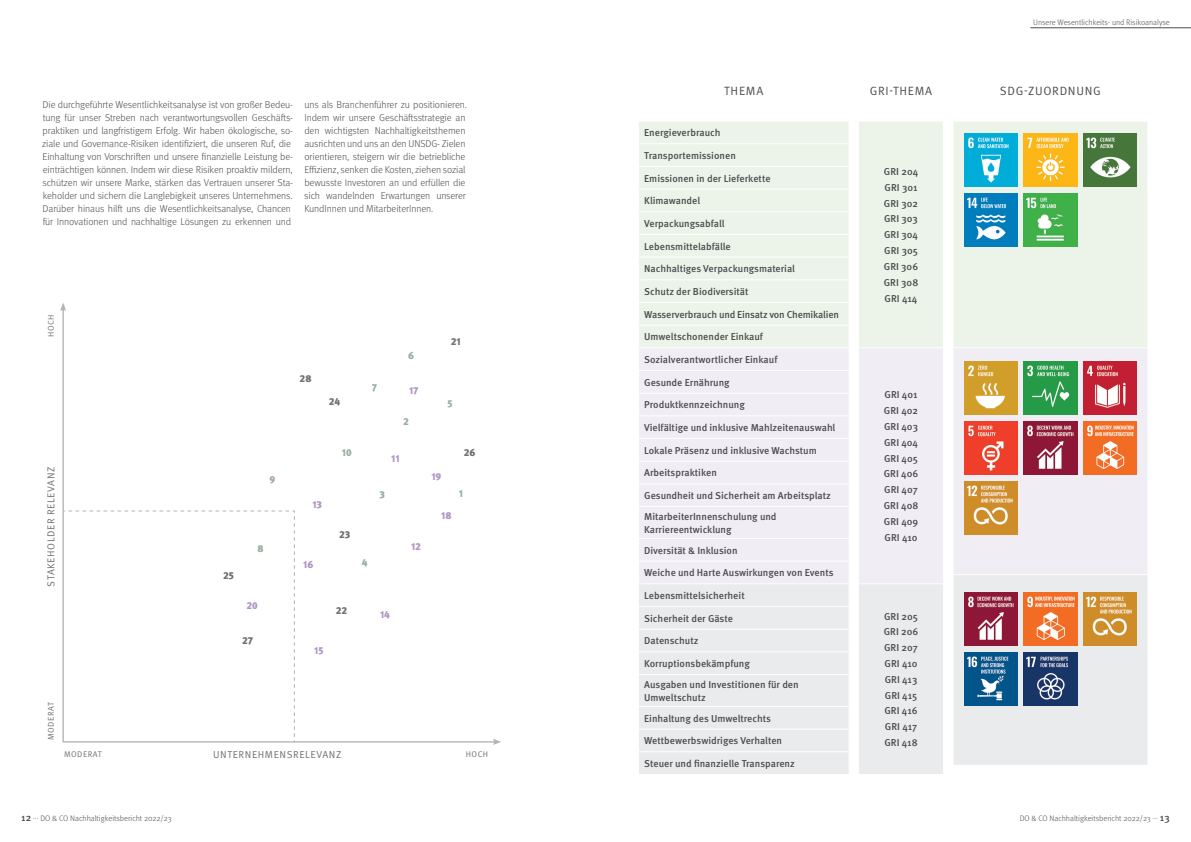
<style>
.page{position:relative;width:1191px;height:842px;background:#fff}
.page>*{position:absolute;margin:0;border:0;box-sizing:border-box;transform-origin:0 0}
.t1{font:12px "Meta Pro Norm";letter-spacing:.06em;color:#4b4c4d}
.t2{font:10.1px "Meta Pro Norm";letter-spacing:.06em;color:#717074}
.t3{font:500 10px/15.8px "Meta Pro";color:#4b4c4d}
.t4{font:300 10px/13px "Meta Pro";letter-spacing:-.01em;color:#4b4c4d}
.t5{font:900 10px "Meta Pro";color:#b196c3}
.t6{font:900 10px "Meta Pro";color:#717074}
.t7{font:900 10px "Meta Pro";color:#97af9e}
.t8{font:8.3px "Meta Pro Norm";letter-spacing:.06em;color:#717074}
.t9{font:300 8px "Meta Pro";color:#4b4c4d}
.s1{font-weight:500;font-size:10px}
</style>
<div class="page">
<hr style="left:1030px;top:28px;width:161px;height:1px;background:#4b4c4d">
<div style="left:639px;top:122px;width:209px;height:225px;background:#ecf4ea"></div>
<div style="left:639px;top:348px;width:209px;height:190px;background:#f0edf5"></div>
<hr style="left:638px;top:143px;width:211px;height:1px;background:#fff">
<hr style="left:638px;top:166px;width:211px;height:1px;background:#fff">
<hr style="left:638px;top:189px;width:211px;height:1px;background:#fff">
<hr style="left:638px;top:211px;width:211px;height:1px;background:#fff">
<hr style="left:638px;top:234px;width:211px;height:1px;background:#fff">
<hr style="left:638px;top:257px;width:211px;height:1px;background:#fff">
<hr style="left:638px;top:279px;width:211px;height:1px;background:#fff">
<hr style="left:638px;top:302px;width:211px;height:1px;background:#fff">
<hr style="left:638px;top:325px;width:211px;height:1px;background:#fff">
<hr style="left:638px;top:370px;width:211px;height:1px;background:#fff">
<hr style="left:638px;top:393px;width:211px;height:1px;background:#fff">
<hr style="left:638px;top:415px;width:211px;height:1px;background:#fff">
<hr style="left:638px;top:438px;width:211px;height:1px;background:#fff">
<hr style="left:638px;top:461px;width:211px;height:1px;background:#fff">
<hr style="left:638px;top:483px;width:211px;height:1px;background:#fff">
<svg style="left:848px;top:122px;width:1px;height:384px"></svg>
<hr style="left:638px;top:506px;width:211px;height:1px;background:#fff">
<svg style="left:639px;top:539px;width:210px;height:235px;background:#ebecee"></svg>
<div style="left:858px;top:121px;width:85px;height:227px;background:#ecf4ea"></div>
<div style="left:858px;top:348px;width:85px;height:236px;background:#f0edf5"></div>
<div style="left:858px;top:584px;width:85px;height:190px;background:#eaebec"></div>
<hr style="left:858px;top:121px;width:86px;height:1px;background:#fff">
<hr style="left:858px;top:122px;width:1px;height:225px;background:#fff">
<hr style="left:858px;top:347px;width:86px;height:1px;background:#fff">
<hr style="left:858px;top:348px;width:1px;height:235px;background:#fff">
<hr style="left:858px;top:583px;width:86px;height:1px;background:#fff">
<hr style="left:858px;top:584px;width:1px;height:190px;background:#fff">
<div style="left:953px;top:121px;width:195px;height:227px;background:#ecf4ea"></div>
<div style="left:953px;top:348px;width:195px;height:227px;background:#f0edf5"></div>
<div style="left:953px;top:575px;width:195px;height:190px;background:#eaebec"></div>
<hr style="left:952px;top:121px;width:196px;height:1px;background:#fff">
<hr style="left:1147px;top:122px;width:1px;height:225px;background:#fff">
<hr style="left:952px;top:347px;width:196px;height:1px;background:#fff">
<hr style="left:1147px;top:348px;width:1px;height:226px;background:#fff">
<hr style="left:952px;top:574px;width:196px;height:1px;background:#fff">
<hr style="left:1147px;top:575px;width:1px;height:190px;background:#fff">
<img style="left:964px;top:593px;width:53px;height:53px">
<img style="left:1023px;top:593px;width:54px;height:53px">
<img style="left:1083px;top:593px;width:53px;height:53px">
<img style="left:964px;top:652px;width:53px;height:54px">
<img style="left:1023px;top:652px;width:54px;height:54px">
<img style="left:964px;top:134px;width:53px;height:53px">
<img style="left:1023px;top:134px;width:54px;height:53px">
<img style="left:1083px;top:134px;width:53px;height:53px">
<img style="left:964px;top:193px;width:53px;height:53px">
<img style="left:1023px;top:193px;width:54px;height:53px">
<img style="left:964px;top:362px;width:53px;height:53px">
<img style="left:1023px;top:362px;width:54px;height:53px">
<img style="left:1083px;top:362px;width:53px;height:53px">
<img style="left:964px;top:421px;width:53px;height:54px">
<img style="left:1023px;top:421px;width:54px;height:54px">
<img style="left:1083px;top:421px;width:53px;height:54px">
<img style="left:964px;top:481px;width:53px;height:53px">
<svg style="left:62px;top:311px;width:431px;height:432px"></svg>
<svg style="left:60px;top:303px;width:6px;height:8px"></svg>
<svg style="left:493px;top:739px;width:8px;height:6px"></svg>
<svg style="left:62px;top:510px;width:233px;height:233px"></svg>
<p class="t4" style="left:42px;top:97px;width:252px">Die durchgeführte Wesentlichkeitsanalyse ist von großer Bedeu&shy;tung für unser Streben nach verantwortungsvollen Geschäfts&shy;praktiken und langfristigem Erfolg. Wir haben ökologische, so&shy;ziale und Governance-Risiken identifiziert, die unseren Ruf, die Einhaltung von Vorschriften und unsere finanzielle Leistung be&shy;einträchtigen können. Indem wir diese Risiken proaktiv mildern, schützen wir unsere Marke, stärken das Vertrauen unserer Sta&shy;keholder und sichern die Langlebigkeit unseres Unternehmens.<br>Darüber hinaus hilft uns die Wesentlichkeitsanalyse, Chancen für Innovationen und nachhaltige Lösungen zu erkennen und</p>
<p class="t4" style="left:304px;top:97px;width:163px;text-align:justify">uns als Branchenführer zu positionieren.<br>Indem wir unsere Geschäftsstrategie an den wichtigsten Nachhaltigkeitsthemen ausrichten und uns an den UNSDG- Zielen orientieren, steigern wir die betriebliche Effizienz, senken die Kosten, ziehen sozial bewusste Investoren an und erfüllen die sich wandelnden Erwartungen unserer KundInnen und MitarbeiterInnen.</p>
<p class="t8" style="left:45px;top:337px;width:24px;rotate:-90deg">HOCH</p>
<p class="t2" style="left:43px;top:587px;width:121px;rotate:-90deg">STAKEHOLDER RELEVANZ</p>
<p class="t7" style="left:269px;top:471px;width:7px">9</p>
<p class="t6" style="left:223px;top:568px;width:12px">25</p>
<p class="t7" style="left:257px;top:541px;width:8px">8</p>
<p class="t5" style="left:246px;top:598px;width:13px">20</p>
<p class="t6" style="left:242px;top:632px;width:12px">27</p>
<p class="t6" style="left:300px;top:370px;width:13px">28</p>
<p class="t6" style="left:329px;top:394px;width:13px">24</p>
<p class="t7" style="left:342px;top:444px;width:11px">10</p>
<p class="t7" style="left:372px;top:379px;width:7px">7</p>
<p class="t7" style="left:408px;top:347px;width:7px">6</p>
<p class="t5" style="left:409px;top:383px;width:11px">17</p>
<p class="t7" style="left:403px;top:413px;width:7px">2</p>
<p class="t5" style="left:391px;top:450px;width:10px">11</p>
<p class="t5" style="left:312px;top:497px;width:11px">13</p>
<p class="t5" style="left:303px;top:557px;width:12px">16</p>
<p class="t7" style="left:379px;top:487px;width:7px">3</p>
<p class="t6" style="left:339px;top:527px;width:13px">23</p>
<p class="t7" style="left:362px;top:554px;width:7px">4</p>
<p class="t5" style="left:411px;top:539px;width:11px">12</p>
<p class="t6" style="left:451px;top:334px;width:11px">21</p>
<p class="t7" style="left:447px;top:396px;width:7px">5</p>
<p class="t5" style="left:431px;top:469px;width:11px">19</p>
<p class="t6" style="left:464px;top:445px;width:13px">26</p>
<p class="t7" style="left:459px;top:486px;width:6px">1</p>
<p class="t5" style="left:441px;top:508px;width:12px">18</p>
<p class="t6" style="left:336px;top:602px;width:13px">22</p>
<p class="t5" style="left:314px;top:643px;width:11px">15</p>
<p class="t5" style="left:380px;top:607px;width:11px">14</p>
<p class="t8" style="left:45px;top:740px;width:39px;rotate:-90deg">MODERAT</p>
<p class="t2" style="left:213px;top:747px;width:129px">UNTERNEHMENSRELEVANZ</p>
<p class="t8" style="left:64px;top:748px;width:39px">MODERAT</p>
<p class="t8" style="left:466px;top:748px;width:24px">HOCH</p>
<p class="t9" style="left:21px;top:812px;width:152px"><span class="s1">12</span> ··· DO &amp; CO Nachhaltigkeitsbericht 2022/23</p>
<p class="t9" style="left:1033px;top:16px;width:138px">Unsere Wesentlichkeits- und Risikoanalyse</p>
<p class="t1" style="left:724px;top:81px;width:41px">THEMA</p>
<p class="t1" style="left:870px;top:81px;width:64px">GRI-THEMA</p>
<p class="t1" style="left:1000px;top:81px;width:102px">SDG-ZUORDNUNG</p>
<p class="t3" style="left:644px;top:124px;width:78px">Energieverbrauch</p>
<p class="t3" style="left:644px;top:147px;width:93px">Transportemissionen</p>
<p class="t3" style="left:644px;top:169px;width:128px">Emissionen in der Lieferkette</p>
<p class="t3" style="left:644px;top:192px;width:58px">Klimawandel</p>
<p class="t3" style="left:644px;top:215px;width:82px">Verpackungsabfall</p>
<p class="t3" style="left:644px;top:238px;width:88px">Lebensmittelabfälle</p>
<p class="t3" style="left:644px;top:260px;width:152px">Nachhaltiges Verpackungsmaterial</p>
<p class="t3" style="left:644px;top:283px;width:106px">Schutz der Biodiversität</p>
<p class="t3" style="left:644px;top:306px;width:196px">Wasserverbrauch und Einsatz von Chemikalien</p>
<p class="t3" style="left:644px;top:328px;width:120px">Umweltschonender Einkauf</p>
<p class="t3" style="left:644px;top:351px;width:135px">Sozialverantwortlicher Einkauf</p>
<p class="t3" style="left:644px;top:374px;width:87px">Gesunde Ernährung</p>
<p class="t3" style="left:644px;top:396px;width:102px">Produktkennzeichnung</p>
<p class="t3" style="left:644px;top:419px;width:193px">Vielfältige und inklusive Mahlzeitenauswahl</p>
<p class="t3" style="left:644px;top:442px;width:174px">Lokale Präsenz und inklusive Wachstum</p>
<p class="t3" style="left:644px;top:464px;width:74px">Arbeitspraktiken</p>
<p class="t3" style="left:644px;top:485px;width:188px;line-height:20.8px">Gesundheit und Sicherheit am Arbeitsplatz<br>MitarbeiterInnenschulung und</p>
<p class="t3" style="left:644px;top:518px;width:95px;line-height:20.8px">Karriereentwicklung<br>Diversität &amp; Inklusion</p>
<p class="t3" style="left:644px;top:564px;width:191px">Weiche und Harte Auswirkungen von Events</p>
<p class="t3" style="left:644px;top:587px;width:102px">Lebensmittelsicherheit</p>
<p class="t3" style="left:644px;top:610px;width:90px">Sicherheit der Gäste</p>
<p class="t3" style="left:644px;top:632px;width:56px">Datenschutz</p>
<p class="t3" style="left:644px;top:652px;width:156px;line-height:20.8px">Korruptionsbekämpfung<br>Ausgaben und Investitionen für den</p>
<p class="t3" style="left:644px;top:686px;width:128px;line-height:20.8px">Umweltschutz<br>Einhaltung des Umweltrechts</p>
<p class="t3" style="left:644px;top:732px;width:139px">Wettbewerbswidriges Verhalten</p>
<p class="t3" style="left:644px;top:755px;width:152px">Steuer und finanzielle Transparenz</p>
<p class="t3" style="left:883px;top:163px;width:36px;text-align:justify">GRI 204<br>GRI 301<br>GRI 302<br>GRI 303<br>GRI 304<br>GRI 305<br>GRI 306<br>GRI 308<br>GRI 414</p>
<p class="t3" style="left:883px;top:386px;width:36px;text-align:justify">GRI 401<br>GRI 402<br>GRI 403<br>GRI 404<br>GRI 405<br>GRI 406<br>GRI 407<br>GRI 408<br>GRI 409<br>GRI 410</p>
<p class="t3" style="left:883px;top:607px;width:36px;text-align:justify">GRI 205<br>GRI 206<br>GRI 207<br>GRI 410<br>GRI 413<br>GRI 415<br>GRI 416<br>GRI 417<br>GRI 418</p>
<p class="t9" style="left:1019px;top:812px;width:151px">DO &amp; CO Nachhaltigkeitsbericht 2022/23 ··· <span class="s1">13</span></p>
</div>
